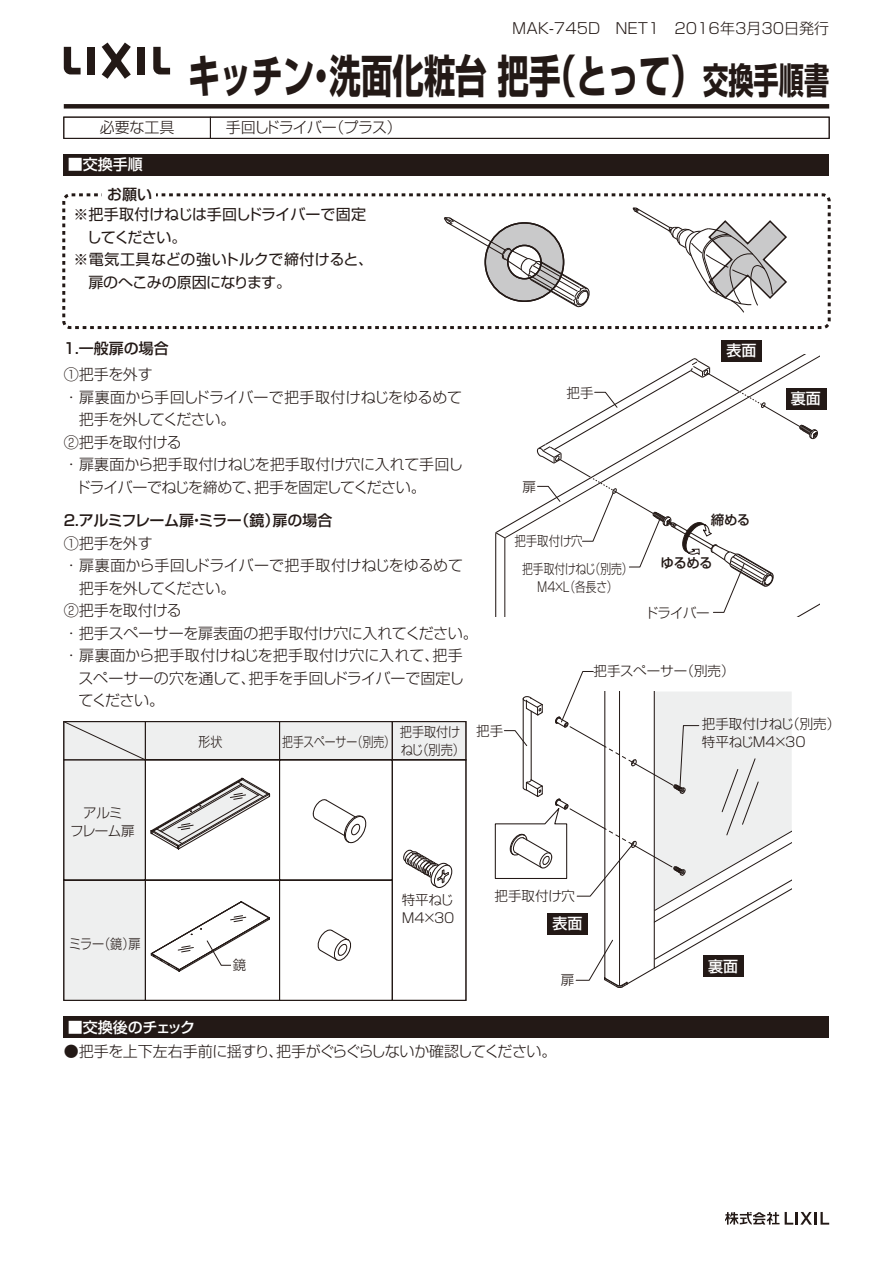
<style>
.page{position:relative;width:893px;height:1263px;background:#fff}
.page>*{position:absolute;margin:0;border:0;box-sizing:border-box;transform-origin:0 0}
.t1{font:45px "Shin Go Pro Bold 90 pv RKSJ H";color:#231916;scale:.7 1}
.t2{font:15px "Shin Go Pro Light 90 pv RKSJ H";letter-spacing:-.015em;color:#231916}
.t3{font:15px "Shin Go Pro Light 90 pv RKSJ H";letter-spacing:.01em;color:#231916}
.t4{font:15px "Shin Go Pro Regular 90 pv RKSJ H";letter-spacing:-.01em;color:#231916}
.t5{font:15px "Shin Go Pro Light 90 pv RKSJ H";letter-spacing:-.04em;color:#231916}
.t6{font:15px "Shin Go Pro Light 90 pv RKSJ H";letter-spacing:-.045em;color:#231916}
.t7{font:15px "Shin Go Pro Medium 90 pv RKSJ H";letter-spacing:-.025em;color:#231916}
.t8{font:15px "Shin Go Pro Regular 90 pv RKSJ H";letter-spacing:.02em;color:#231916}
.t9{font:15px "Shin Go Pro Regular 90 pv RKSJ H";letter-spacing:-.04em;color:#231916}
.t10{font:15px "Shin Go Pro Medium 90 pv RKSJ H";color:#fff}
.t11{font:15px "Shin Go Pro Light 90 pv RKSJ H";letter-spacing:-.055em;color:#231916}
.t12{font:15px "Shin Go Pro Medium 90 pv RKSJ H";color:#231916}
.t13{font:15px "Shin Go Pro Medium 90 pv RKSJ H";letter-spacing:-.02em;color:#fff}
.t14{font:13.5px/18px "Shin Go Pro Light 90 pv RKSJ H";color:#231916}
.t15{font:13.5px "Shin Go Pro Light 90 pv RKSJ H";color:#231916;scale:.8 1}
.t16{font:13.5px/18px "Shin Go Pro Light 90 pv RKSJ H";color:#231916;scale:.9 1}
.t17{font:13.5px/18px "Shin Go Pro Light 90 pv RKSJ H";letter-spacing:-.04em;color:#231916;text-align:center}
.t18{font:13.5px "Shin Go Pro Medium 90 pv RKSJ H";letter-spacing:-.05em;color:#231916}
.t19{font:13.5px "Shin Go Pro Light 90 pv RKSJ H";color:#231916;scale:.85 1}
.s1{font-size:36px}
</style>
<div class="page">
<div style="left:64px;top:104px;width:765px;height:5px;background:#231916"></div>
<div style="left:64px;top:154px;width:765px;height:21px;background:#231916"></div>
<div style="left:64px;top:1016px;width:765px;height:22px;background:#231916"></div>
<div style="left:63px;top:117px;width:767px;height:22px;border:1px solid #231916"></div>
<div style="left:62px;top:193px;width:769px;height:136px;border:3px dashed #231916;border-radius:6px"></div>
<div style="left:102px;top:180px;width:54px;height:28px;background:#fff"></div>
<svg style="left:63px;top:721px;width:403px;height:280px"></svg>
<svg style="left:403px;top:849px;width:50px;height:40px"></svg>
<svg style="left:316px;top:929px;width:37px;height:33px"></svg>
<svg style="left:312px;top:798px;width:56px;height:46px"></svg>
<svg style="left:444px;top:217px;width:146px;height:91px"></svg>
<svg style="left:63px;top:721px;width:83px;height:39px;background:#d7d7d7"></svg>
<svg style="left:495px;top:357px;width:324px;height:259px"></svg>
<div style="left:786px;top:388px;width:41px;height:22px;background:#231916"></div>
<div style="left:721px;top:340px;width:41px;height:21px;background:#231916"></div>
<svg style="left:150px;top:900px;width:121px;height:73px"></svg>
<svg style="left:632px;top:207px;width:155px;height:106px"></svg>
<svg style="left:494px;top:671px;width:298px;height:317px"></svg>
<svg style="left:64px;top:47px;width:17px;height:27px"></svg>
<svg style="left:153px;top:47px;width:17px;height:27px"></svg>
<div style="left:88px;top:47px;width:7px;height:27px;background:#231916"></div>
<div style="left:137px;top:47px;width:8px;height:27px;background:#231916"></div>
<svg style="left:102px;top:43px;width:29px;height:36px"></svg>
<svg style="left:725px;top:1212px;width:54px;height:13px"></svg>
<svg style="left:785px;top:1212px;width:44px;height:12px"></svg>
<p class="t2" style="left:512px;top:23px;width:318px">MAK-745D　NET1　2016年3月30日発行</p>
<h1 class="t1" style="left:188px;top:60px;width:917px">キッチン・洗面化粧台 把手（とって）<span class="s1">交換手順書</span></h1>
<p class="t2" style="left:100px;top:122px;width:76px">必要な工具</p>
<p class="t11" style="left:226px;top:122px;width:177px">手回しドライバー（プラス）</p>
<p class="t10" style="left:68px;top:159px;width:76px">■交換手順</p>
<p class="t12" style="left:107px;top:189px;width:46px">お願い</p>
<p class="t4" style="left:73px;top:209px;width:294px">※把手取付けねじは手回しドライバーで固定</p>
<p class="t4" style="left:87px;top:231px;width:101px">してください。</p>
<p class="t8" style="left:73px;top:254px;width:301px">※電気工具などの強いトルクで締付けると、</p>
<p class="t9" style="left:88px;top:276px;width:204px">扉のへこみの原因になります。</p>
<p class="t12" style="left:62px;top:343px;width:109px">１．一般扉の場合</p>
<p class="t2" style="left:64px;top:369px;width:90px">①把手を外す</p>
<p class="t2" style="left:64px;top:391px;width:400px">・扉裏面から手回しドライバーで把手取付けねじをゆるめて</p>
<p class="t6" style="left:79px;top:414px;width:158px">把手を外してください。</p>
<p class="t2" style="left:64px;top:436px;width:120px">②把手を取付ける</p>
<p class="t2" style="left:64px;top:459px;width:401px">・扉裏面から把手取付けねじを把手取付け穴に入れて手回し</p>
<p class="t5" style="left:75px;top:481px;width:352px">ドライバーでねじを締めて、把手を固定してください。</p>
<p class="t7" style="left:64px;top:515px;width:270px">2．アルミフレーム扉・ミラー（鏡）扉の場合</p>
<p class="t2" style="left:64px;top:538px;width:90px">①把手を外す</p>
<p class="t2" style="left:64px;top:560px;width:401px">・扉裏面から手回しドライバーで把手取付けねじをゆるめて</p>
<p class="t6" style="left:79px;top:583px;width:158px">把手を外してください。</p>
<p class="t2" style="left:64px;top:605px;width:120px">②把手を取付ける</p>
<p class="t2" style="left:64px;top:628px;width:416px">・把手スペーサーを扉表面の把手取付け穴に入れてください。</p>
<p class="t3" style="left:64px;top:650px;width:401px">・扉裏面から把手取付けねじを把手取付け穴に入れて、把手</p>
<p class="t2" style="left:78px;top:673px;width:387px">スペーサーの穴を通して、把手を手回しドライバーで固定し</p>
<p class="t2" style="left:79px;top:695px;width:87px">てください。</p>
<p class="t16" style="left:198px;top:735px;width:28px">形状</p>
<p class="t15" style="left:282px;top:737px;width:142px">把手スペーサー（別売）</p>
<p class="t16" style="left:400px;top:725px;width:74px">把手取付けねじ（別売）</p>
<p class="t14" style="left:476px;top:724px;width:28px">把手</p>
<p class="t14" style="left:567px;top:386px;width:28px">把手</p>
<p class="t14" style="left:522px;top:480px;width:15px">扉</p>
<p class="t19" style="left:514px;top:536px;width:82px">把手取付け穴</p>
<p class="t10" style="left:726px;top:345px;width:31px">表面</p>
<p class="t18" style="left:711px;top:515px;width:41px">締める</p>
<p class="t15" style="left:522px;top:564px;width:140px">把手取付けねじ（別売）</p>
<p class="t18" style="left:661px;top:558px;width:53px">ゆるめる</p>
<p class="t15" style="left:537px;top:582px;width:102px">M4×L（各長さ）</p>
<p class="t14" style="left:645px;top:606px;width:66px">ドライバー</p>
<p class="t14" style="left:594px;top:664px;width:142px">把手スぺーサー（別売）</p>
<p class="t10" style="left:791px;top:393px;width:31px">裏面</p>
<p class="t14" style="left:702px;top:717px;width:140px">把手取付けねじ（別売）特平ねじM4×30</p>
<p class="t17" style="left:70px;top:805px;width:66px">アルミ<br>フレーム扉</p>
<p class="t16" style="left:69px;top:936px;width:81px">ミラー（鏡）扉</p>
<p class="t13" style="left:68px;top:1022px;width:129px">■交換後のチェック</p>
<p class="t14" style="left:233px;top:958px;width:15px">鏡</p>
<p class="t14" style="left:402px;top:892px;width:54px">特平ねじ<br>M4×30</p>
<p class="t14" style="left:495px;top:889px;width:82px">把手取付け穴</p>
<p class="t10" style="left:552px;top:917px;width:31px">表面</p>
<p class="t14" style="left:561px;top:973px;width:15px">扉</p>
<p class="t10" style="left:708px;top:960px;width:31px">裏面</p>
<p class="t2" style="left:64px;top:1046px;width:494px">●把手を上下左右手前に揺すり、把手がぐらぐらしないか確認してください。</p>
</div>
